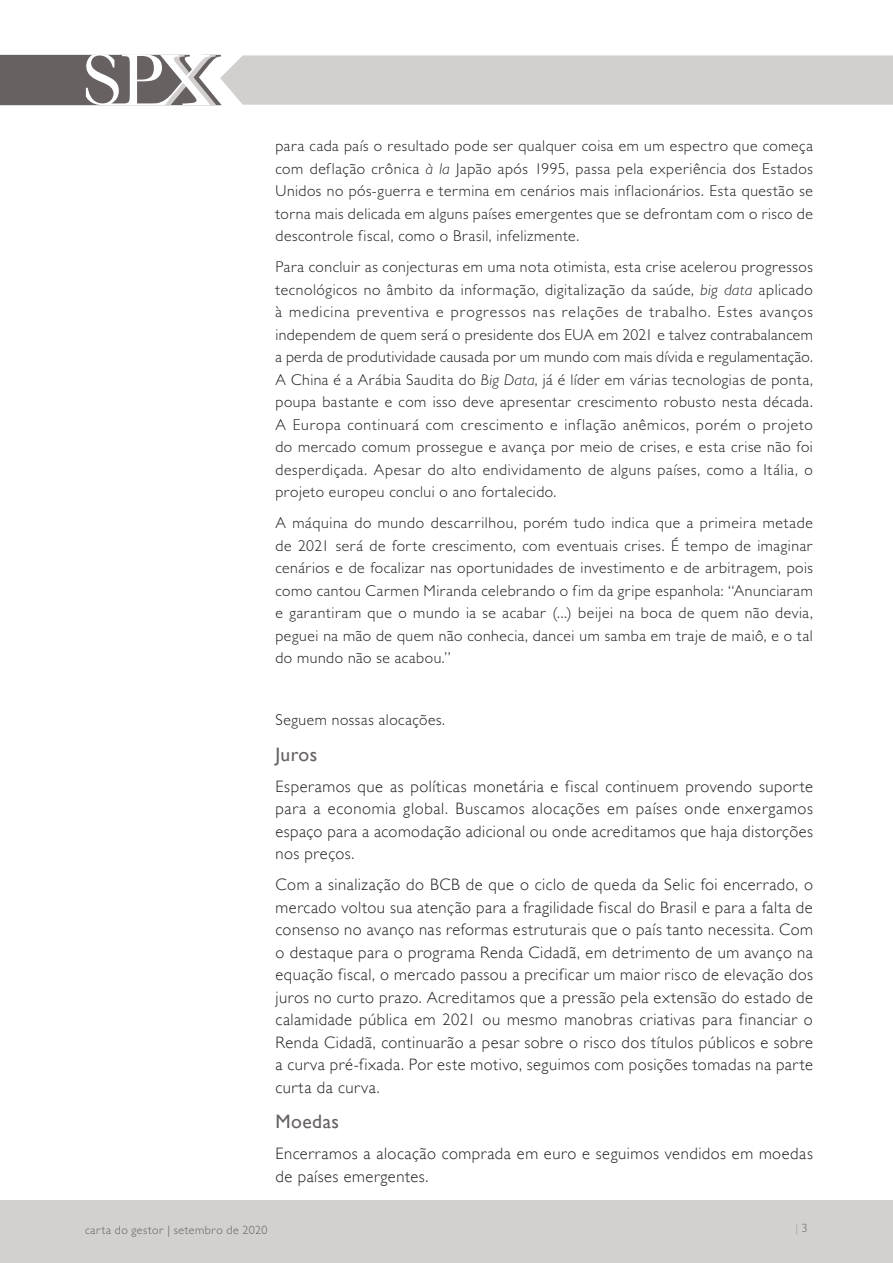
<style>
.page{position:relative;width:893px;height:1263px;background:#fff}
.page>*{position:absolute;margin:0;border:0;box-sizing:border-box;transform-origin:0 0}
.texto{font:19.5px "Gill Sans";letter-spacing:.025em;color:#676162}
.texto-2{font:300 16.5px/22.5px "Gill Sans";letter-spacing:.03em;color:#231f20;text-align:justify}
.texto-3{font:300 15.75px/22.5px "Gill Sans MT Pro";letter-spacing:.035em;color:#231f20;text-align:justify}
.t1{font:300 12px "Gill Sans MT Pro";letter-spacing:.045em;color:#676162}
.t2{font:300 12px "Gill Sans MT Pro";color:#a59fa0}
.s1{font-style:italic}
.s2{color:#676162}
</style>
<div class="page">
<div style="left:0;top:1200px;width:893px;height:63px;background:#d3d0d0"></div>
<svg style="left:0;top:54px;width:893px;height:51px;background:#c3c0bf"></svg>
<p class="texto-3" style="left:275px;top:134px;width:539px">para cada país o resultado pode ser qualquer coisa em um espectro que começa com deflação crônica <span class="s1">à la</span> Japão após 1995, passa pela experiência dos Estados Unidos no pós-guerra e termina em cenários mais inflacionários. Esta questão se torna mais delicada em alguns países emergentes que se defrontam com o risco de descontrole fiscal, como o Brasil, infelizmente.</p>
<p class="texto-3" style="left:275px;top:255px;width:539px">Para concluir as conjecturas em uma nota otimista, esta crise acelerou progressos tecnológicos no âmbito da informação, digitalização da saúde, <span class="s1">big data</span> aplicado à medicina preventiva e progressos nas relações de trabalho. Estes avanços independem de quem será o presidente dos EUA em 2021 e talvez contrabalancem a perda de produtividade causada por um mundo com mais dívida e regulamentação.<br>A China é a Arábia Saudita do <span class="s1">Big Data</span>, já é líder em várias tecnologias de ponta, poupa bastante e com isso deve apresentar crescimento robusto nesta década.<br>A Europa continuará com crescimento e inflação anêmicos, porém o projeto do mercado comum prossegue e avança por meio de crises, e esta crise não foi desperdiçada. Apesar do alto endividamento de alguns países, como a Itália, o projeto europeu conclui o ano fortalecido.</p>
<p class="texto-3" style="left:275px;top:511px;width:539px">A máquina do mundo descarrilhou, porém tudo indica que a primeira metade de 2021 será de forte crescimento, com eventuais crises. É tempo de imaginar cenários e de focalizar nas oportunidades de investimento e de arbitragem, pois como cantou Carmen Miranda celebrando o fim da gripe espanhola: “Anunciaram e garantiram que o mundo ia se acabar (...) beijei na boca de quem não devia, peguei na mão de quem não conhecia, dancei um samba em traje de maiô, e o tal do mundo não se acabou.”</p>
<p class="texto-3" style="left:275px;top:708px;width:171px">Seguem nossas alocações.</p>
<p class="texto" style="left:275px;top:743px;width:43px">Juros</p>
<p class="texto-2" style="left:275px;top:775px;width:539px">Esperamos que as políticas monetária e fiscal continuem provendo suporte para a economia global. Buscamos alocações em países onde enxergamos espaço para a acomodação adicional ou onde acreditamos que haja distorções nos preços.</p>
<p class="texto-2" style="left:275px;top:873px;width:539px">Com a sinalização do BCB de que o ciclo de queda da Selic foi encerrado, o mercado voltou sua atenção para a fragilidade fiscal do Brasil e para a falta de consenso no avanço nas reformas estruturais que o país tanto necessita. Com o destaque para o programa Renda Cidadã, em detrimento de um avanço na equação fiscal, o mercado passou a precificar um maior risco de elevação dos juros no curto prazo. Acreditamos que a pressão pela extensão do estado de calamidade pública em 2021 ou mesmo manobras criativas para financiar o Renda Cidadã, continuarão a pesar sobre o risco dos títulos públicos e sobre a curva pré-fixada. Por este motivo, seguimos com posições tomadas na parte curta da curva.</p>
<p class="texto" style="left:275px;top:1110px;width:65px">Moedas</p>
<p class="texto-2" style="left:275px;top:1142px;width:539px">Encerramos a alocação comprada em euro e seguimos vendidos em moedas de países emergentes.</p>
<p class="t1" style="left:85px;top:1222px;width:184px">carta do gestor | setembro de 2020</p>
<p class="t2" style="left:796px;top:1221px;width:14px">| <span class="s2">3</span></p>
</div>
